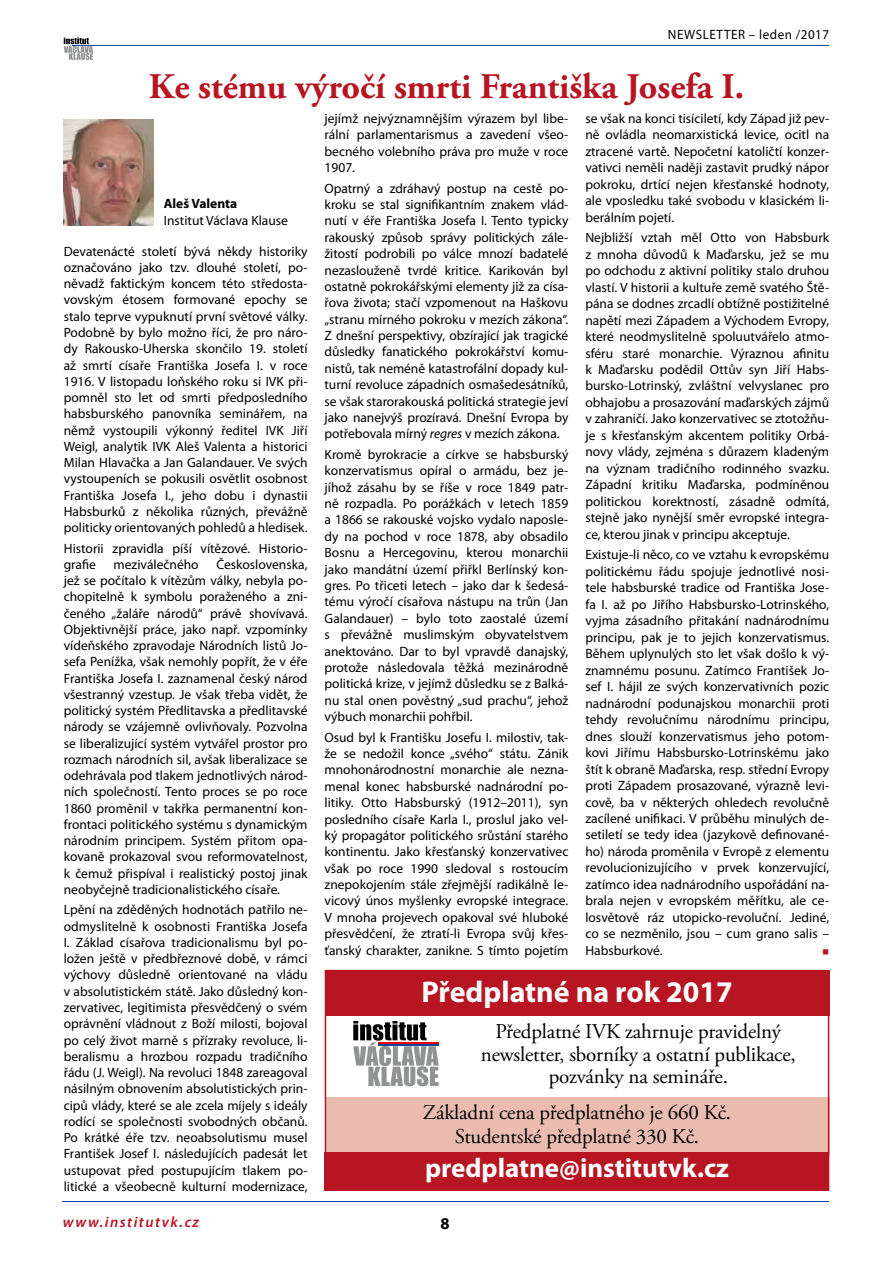
<style>
.page{position:relative;width:893px;height:1263px;background:#fff}
.page>*{position:absolute;margin:0;border:0;box-sizing:border-box;transform-origin:0 0}
.t1{font:700 36px "Adobe Garamond Pro";color:#b61521}
.t2{font:700 30px "Myriad Pro";color:#fff}
.t3{font:700 27px "Myriad Pro";color:#fff}
.t4{font:21px/22.5px "Adobe Garamond Pro";letter-spacing:-.01em;color:#000;text-align:center}
.t5{font:700 16.5px "Myriad Pro";color:#000}
.t6{font:italic 600 15px "Myriad Pro";letter-spacing:.1em;color:#b61521}
.t7{font:13.5px/16.2px "Myriad Pro";color:#000;text-align:justify}
.t8{font:13.5px "Myriad Pro";letter-spacing:.04em;color:#000}
.t9{font:700 13.5px "Myriad Pro";color:#000}
.t10{font:7.5px "Zapf Dingbats";color:#b61521}
.s1{font-style:italic}
</style>
<div class="page">
<svg style="left:64px;top:37px;width:29px;height:23px"></svg>
<hr style="left:72px;top:45px;width:242px;height:1px;background:#004799">
<hr style="left:149px;top:45px;width:679px;height:1px;background:#004799">
<hr style="left:63px;top:1201px;width:765px;height:1px;background:#004799">
<img style="left:64px;top:119px;width:89px;height:106px">
<div style="left:325px;top:1097px;width:504px;height:56px;background:#eabcb0"></div>
<div style="left:325px;top:1152px;width:504px;height:39px;background:#b61521"></div>
<div style="left:325px;top:970px;width:504px;height:45px;background:#b61521"></div>
<svg style="left:353px;top:1021px;width:86px;height:65px"></svg>
<hr style="left:378px;top:1042px;width:61px;height:2px;background:#e3000f">
<hr style="left:378px;top:1044px;width:61px;height:1px;background:#004799">
<div style="left:325px;top:970px;width:504px;height:221px;border:2px solid #b61521"></div>
<p class="t8" style="left:668px;top:27px;width:163px">NEWSLETTER – leden /2017</p>
<h1 class="t1" style="left:149px;top:66px;width:597px">Ke stému výročí smrti Františka Josefa I.</h1>
<p class="t9" style="left:164px;top:196px;width:75px">Aleš Valenta</p>
<p class="t7" style="left:164px;top:213px;width:126px">Institut Václava Klause</p>
<p class="t7" style="left:64px;top:243px;width:245px">Devatenácté století bývá někdy historiky označováno jako tzv. dlouhé století, po&shy;něvadž faktickým koncem této středosta&shy;vovským étosem formované epochy se stalo teprve vypuknutí první světové války.<br>Podobně by bylo možno říci, že pro náro&shy;dy Rakousko-Uherska skončilo 19. století až smrtí císaře Františka Josefa I. v roce 1916. V listopadu loňského roku si IVK při&shy;pomněl sto let od smrti předposledního habsburského panovníka seminářem, na němž vystoupili výkonný ředitel IVK Jiří Weigl, analytik IVK Aleš Valenta a historici Milan Hlavačka a Jan Galandauer. Ve svých vystoupeních se pokusili osvětlit osobnost Františka Josefa I., jeho dobu i dynastii Habsburků z několika různých, převážně politicky orientovaných pohledů a hledisek.</p>
<p class="t7" style="left:64px;top:540px;width:245px">Historii zpravidla píší vítězové. Historio&shy;grafie</p>
<p class="t7" style="left:64px;top:556px;width:245px;text-indent:153px">Československa, jež se počítalo k vítězům války, nebyla po&shy;chopitelně k symbolu poraženého a zni&shy;čeného „žaláře národů“ právě shovívavá.<br>Objektivnější práce, jako např. vzpomínky vídeňského zpravodaje Národních listů Jo&shy;sefa Penížka, však nemohly popřít, že v éře Františka Josefa I. zaznamenal český národ všestranný vzestup. Je však třeba vidět, že politický systém Předlitavska a předlitavské národy se vzájemně ovlivňovaly. Pozvolna se liberalizující systém vytvářel prostor pro rozmach národních sil, avšak liberalizace se odehrávala pod tlakem jednotlivých národ&shy;ních společností. Tento proces se po roce 1860 proměnil v takřka permanentní kon&shy;frontaci politického systému s dynamickým národním principem. Systém přitom opa&shy;kovaně prokazoval svou reformovatelnost, k čemuž přispíval i realistický postoj jinak neobyčejně tradicionalistického císaře.</p>
<p class="t7" style="left:64px;top:902px;width:245px">Lpění na zděděných hodnotách patřilo ne&shy;odmyslitelně k osobnosti Františka Josefa I. Základ císařova tradicionalismu byl po&shy;ložen ještě v předbřeznové době, v rámci výchovy důsledně orientované na vládu v absolutistickém státě. Jako důsledný kon&shy;zervativec, legitimista přesvědčený o svém oprávnění vládnout z Boží milosti, bojoval po celý život marně s přízraky revoluce, li&shy;beralismu a hrozbou rozpadu tradičního řádu (J. Weigl). Na revoluci 1848 zareagoval násilným obnovením absolutistických prin&shy;cipů vlády, které se ale zcela míjely s ideály rodící se společnosti svobodných občanů.<br>Po krátké éře tzv. neoabsolutismu musel František Josef I. následujících padesát let ustupovat před postupujícím tlakem po&shy;litické a všeobecně kulturní modernizace,</p>
<p class="t7" style="left:114px;top:556px;width:87px">meziválečného</p>
<p class="t7" style="left:325px;top:110px;width:245px">jejímž nejvýznamnějším výrazem byl libe&shy;rální parlamentarismus a zavedení všeo&shy;becného volebního práva pro muže v roce 1907.</p>
<p class="t7" style="left:325px;top:180px;width:245px">Opatrný a zdráhavý postup na cestě po&shy;kroku se stal signifikantním znakem vlád&shy;nutí v éře Františka Josefa I. Tento typicky rakouský způsob správy politických zále&shy;žitostí podrobili po válce mnozí badatelé nezaslouženě tvrdé kritice. Karikován byl ostatně pokrokářskými elementy již za císa&shy;řova života; stačí vzpomenout na Haškovu „stranu mírného pokroku v mezích zákona“.<br>Z dnešní perspektivy, obzírající jak tragické důsledky fanatického pokrokářství komu&shy;nistů, tak neméně katastrofální dopady kul&shy;turní revoluce západních osmašedesátníků, se však starorakouská politická strategie jeví jako nanejvýš prozíravá. Dnešní Evropa by potřebovala mírný <span class="s1">regres</span> v mezích zákona.</p>
<p class="t7" style="left:325px;top:446px;width:245px">Kromě byrokracie a církve se habsburský konzervatismus opíral o armádu, bez je&shy;jíhož zásahu by se říše v roce 1849 patr&shy;ně rozpadla. Po porážkách v letech 1859 a 1866 se rakouské vojsko vydalo naposle&shy;dy na pochod v roce 1878, aby obsadilo Bosnu a Hercegovinu, kterou monarchii jako mandátní území přiřkl Berlínský kon&shy;gres. Po třiceti letech – jako dar k šedesá&shy;tému výročí císařova nástupu na trůn (Jan Galandauer) – bylo toto zaostalé území s převážně muslimským obyvatelstvem anektováno. Dar to byl vpravdě danajský, protože následovala těžká mezinárodně politická krize, v jejímž důsledku se z Balká&shy;nu stal onen pověstný „sud prachu“, jehož výbuch monarchii pohřbil.</p>
<p class="t7" style="left:325px;top:729px;width:245px">Osud byl k Františku Josefu I. milostiv, tak&shy;že se nedožil konce „svého“ státu. Zánik mnohonárodnostní monarchie ale nezna&shy;menal konec habsburské nadnárodní po&shy;litiky. Otto Habsburský (1912–2011), syn posledního císaře Karla I., proslul jako vel&shy;ký propagátor politického srůstání starého kontinentu. Jako křesťanský konzervativec však po roce 1990 sledoval s rostoucím znepokojením stále zřejmější radikálně le&shy;vicový únos myšlenky evropské integrace.<br>V mnoha projevech opakoval své hluboké přesvědčení, že ztratí-li Evropa svůj křes&shy;ťanský charakter, zanikne. S tímto pojetím</p>
<p class="t7" style="left:585px;top:110px;width:245px">se však na konci tisíciletí, kdy Západ již pev&shy;ně ovládla neomarxistická levice, ocitl na ztracené vartě. Nepočetní katoličtí konzer&shy;vativci neměli naději zastavit prudký nápor pokroku, drtící nejen křesťanské hodnoty, ale vposledku také svobodu v klasickém li&shy;berálním pojetí.</p>
<p class="t7" style="left:585px;top:230px;width:245px">Nejbližší vztah měl Otto von Habsburk z mnoha důvodů k Maďarsku, jež se mu po odchodu z aktivní politiky stalo druhou vlastí. V historii a kultuře země svatého Ště&shy;pána se dodnes zrcadlí obtížně postižitelné napětí mezi Západem a Východem Evropy, které neodmyslitelně spoluutvářelo atmo&shy;sféru staré monarchie. Výraznou afinitu k Maďarsku podědil Ottův syn Jiří Habs&shy;bursko-Lotrinský, zvláštní velvyslanec pro obhajobu a prosazování maďarských zájmů v zahraničí. Jako konzervativec se ztotožňu&shy;je s křesťanským akcentem politiky Orbá&shy;novy vlády, zejména s důrazem kladeným na význam tradičního rodinného svazku.<br>Západní kritiku Maďarska, podmíněnou politickou korektností, zásadně odmítá, stejně jako nynější směr evropské integra&shy;ce, kterou jinak v principu akceptuje.</p>
<p class="t7" style="left:585px;top:547px;width:245px">Existuje-li něco, co ve vztahu k evropskému politickému řádu spojuje jednotlivé nosi&shy;tele habsburské tradice od Františka Jose&shy;fa I. až po Jiřího Habsbursko-Lotrinského, vyjma zásadního přitakání nadnárodnímu principu, pak je to jejich konzervatismus.<br>Během uplynulých sto let však došlo k vý&shy;znamnému posunu. Zatímco František Jo&shy;sef I. hájil ze svých konzervativních pozic nadnárodní podunajskou monarchii proti tehdy revolučnímu národnímu principu, dnes slouží konzervatismus jeho potom&shy;kovi Jiřímu Habsbursko-Lotrinskému jako štít k obraně Maďarska, resp. střední Evropy proti Západem prosazované, výrazně levi&shy;cově, ba v některých ohledech revolučně zacílené unifikaci. V průběhu minulých de&shy;setiletí se tedy idea (jazykově definované&shy;ho) národa proměnila v Evropě z elementu revolucionizujícího v prvek konzervující, zatímco idea nadnárodního uspořádání na&shy;brala nejen v evropském měřítku, ale ce&shy;losvětově ráz utopicko-revoluční. Jediné, co se nezměnilo, jsou – cum grano salis – Habsburkové.</p>
<p class="t10" style="left:829px;top:949px;width:7px;rotate:90deg">■</p>
<h2 class="t2" style="left:421px;top:975px;width:313px">Předplatné na rok 2017</h2>
<h3 class="t4" style="left:481px;top:1021px;width:316px">Předplatné IVK zahrnuje pravidelný newsletter, sborníky a ostatní publikace, pozvánky na semináře.</h3>
<h3 class="t4" style="left:423px;top:1101px;width:310px;line-height:24px">Základní cena předplatného je 660 Kč.<br>Studentské předplatné 330 Kč.</h3>
<h3 class="t3" style="left:425px;top:1153px;width:305px">predplatne@institutvk.cz</h3>
<p class="t6" style="left:63px;top:1213px;width:138px">www.institutvk.cz</p>
<p class="t5" style="left:440px;top:1214px;width:11px">8</p>
</div>
